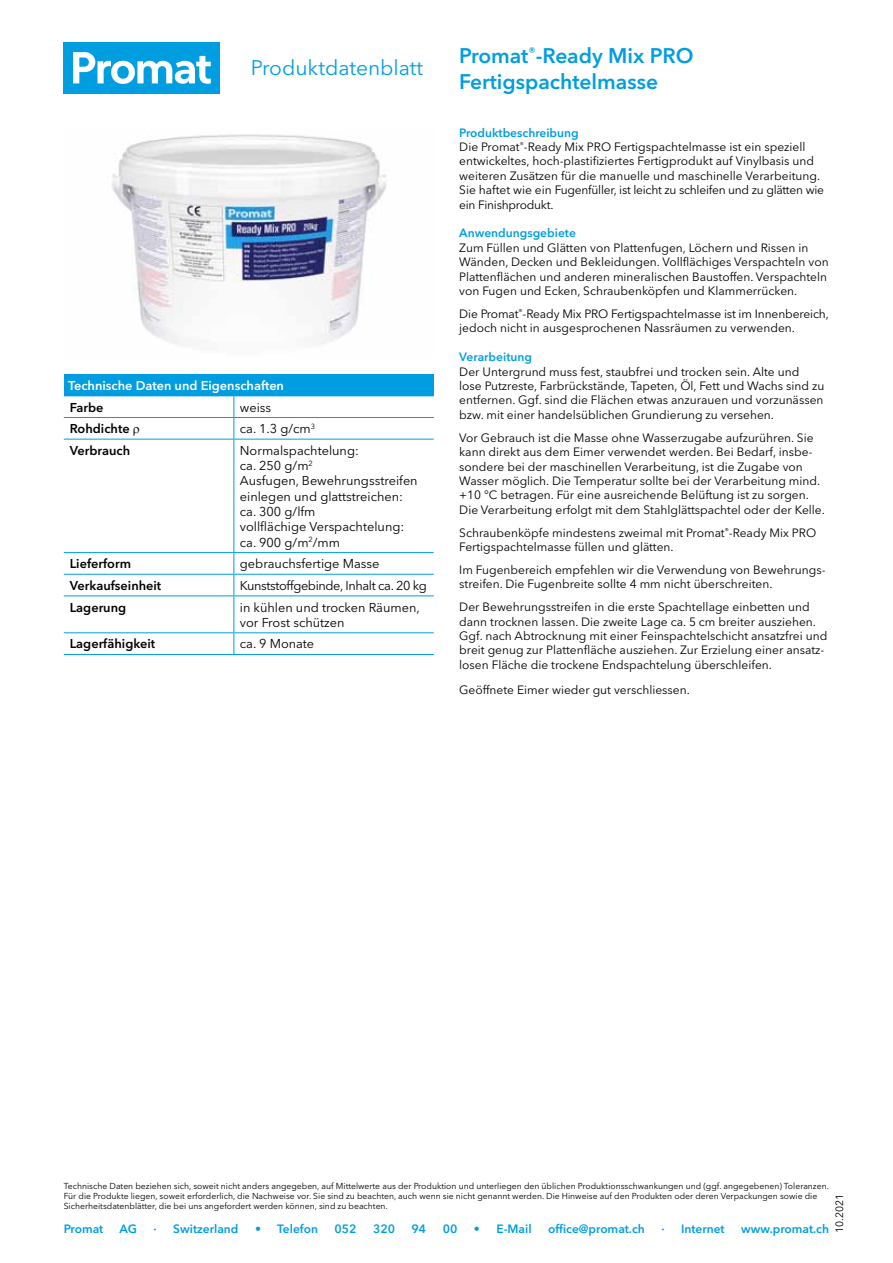
<style>
.page{position:relative;width:893px;height:1263px;background:#fff}
.page>*{position:absolute;margin:0;border:0;box-sizing:border-box;transform-origin:0 0}
.t1{font:600 21px/25.2px "Avenir Next W1 G";color:#009ee0}
.t2{font:21px "Avenir Next W1 G";color:#009ee0}
.t3{font:12.75px/15.3px "Avenir Next W1 G";color:#000}
.t4{font:600 12.75px "Avenir Next W1 G";color:#000}
.t5{font:12.75px "Avenir Next W1 G";letter-spacing:-.03em;color:#000}
.t6{font:600 12.75px "Avenir Next W1 G";color:#fff}
.t7{font:12px/14.4px "Avenir Next W1 G";color:#000}
.t8{font:600 12px "Avenir Next W1 G";color:#009ee0}
.t9{font:10.5px "Avenir Next W1 G";color:#000}
.t10{font:8.7px/10.4px "Avenir Next W1 G";color:#000}
.s1{font-weight:600;color:#009ee0}
</style>
<div class="page">
<div style="left:64px;top:43px;width:156px;height:51px;background:#009ee0"></div>
<svg style="left:73px;top:52px;width:138px;height:32px"></svg>
<img style="left:112px;top:134px;width:274px;height:212px">
<hr style="left:64px;top:395px;width:170px;height:1px;background:#009ee0">
<hr style="left:234px;top:395px;width:200px;height:1px;background:#009ee0">
<hr style="left:64px;top:417px;width:170px;height:1px;background:#009ee0">
<hr style="left:234px;top:417px;width:200px;height:1px;background:#009ee0">
<svg style="left:233px;top:396px;width:1px;height:43px"></svg>
<hr style="left:64px;top:439px;width:170px;height:1px;background:#009ee0">
<hr style="left:234px;top:439px;width:200px;height:1px;background:#009ee0">
<hr style="left:233px;top:439px;width:1px;height:113px;background:#009ee0">
<hr style="left:64px;top:552px;width:170px;height:1px;background:#009ee0">
<hr style="left:234px;top:552px;width:200px;height:1px;background:#009ee0">
<hr style="left:64px;top:574px;width:170px;height:1px;background:#009ee0">
<hr style="left:234px;top:574px;width:200px;height:1px;background:#009ee0">
<svg style="left:233px;top:553px;width:1px;height:42px"></svg>
<hr style="left:64px;top:595px;width:170px;height:1px;background:#009ee0">
<hr style="left:234px;top:595px;width:200px;height:1px;background:#009ee0">
<hr style="left:233px;top:596px;width:1px;height:36px;background:#009ee0">
<hr style="left:64px;top:632px;width:170px;height:1px;background:#009ee0">
<hr style="left:234px;top:632px;width:200px;height:1px;background:#009ee0">
<svg style="left:233px;top:633px;width:1px;height:21px"></svg>
<hr style="left:64px;top:654px;width:170px;height:1px;background:#009ee0">
<hr style="left:234px;top:654px;width:200px;height:1px;background:#009ee0">
<div style="left:64px;top:374px;width:370px;height:21px;background:#009ee0"></div>
<h1 class="t2" style="left:251px;top:55px;width:174px">Produktdatenblatt</h1>
<p class="t6" style="left:68px;top:378px;width:218px">Technische Daten und Eigenschaften</p>
<p class="t4" style="left:70px;top:399px;width:35px">Farbe</p>
<p class="t3" style="left:240px;top:399px;width:33px">weiss</p>
<p class="t4" style="left:70px;top:421px;width:61px">Rohdichte</p>
<p class="t3" style="left:240px;top:421px;width:77px">ca. 1.3 g/cm<sup>3</sup></p>
<p class="t4" style="left:70px;top:443px;width:62px">Verbrauch</p>
<p class="t3" style="left:240px;top:443px;width:179px">Normalspachtelung:<br>ca. 250 g/m<sup>2<br></sup>Ausfugen, Bewehrungsstreifen einlegen und glattstreichen: ca. 300 g/lfm<br>vollflächige Verspachtelung: ca. 900 g/m<sup>2</sup>/mm</p>
<p class="t4" style="left:70px;top:556px;width:63px">Lieferform</p>
<p class="t3" style="left:240px;top:556px;width:141px">gebrauchsfertige Masse</p>
<p class="t4" style="left:70px;top:578px;width:93px">Verkaufseinheit</p>
<p class="t5" style="left:240px;top:578px;width:189px">Kunststoffgebinde, Inhalt ca. 20 kg</p>
<p class="t4" style="left:70px;top:599px;width:58px">Lagerung</p>
<p class="t3" style="left:240px;top:599px;width:181px">in kühlen und trocken Räumen, vor Frost schützen</p>
<p class="t4" style="left:70px;top:636px;width:87px">Lagerfähigkeit</p>
<p class="t3" style="left:240px;top:636px;width:76px">ca. 9 Monate</p>
<h1 class="t1" style="left:459px;top:43px;width:236px">Promat<sup>®</sup>-Ready Mix PRO<br>Fertigspachtelmasse</h1>
<p class="t7" style="left:459px;top:125px;width:366px"><span class="s1">Produktbeschreibung<br></span>Die Promat<sup>®</sup>-Ready Mix PRO Fertigspachtelmasse ist ein speziell entwickeltes, hoch-plastifiziertes Fertigprodukt auf Vinylbasis und weiteren Zusätzen für die manuelle und maschinelle Verarbeitung.<br>Sie haftet wie ein Fugenfüller, ist leicht zu schleifen und zu glätten wie ein Finishprodukt.</p>
<p class="t8" style="left:459px;top:226px;width:118px">Anwendungsgebiete</p>
<p class="t7" style="left:459px;top:240px;width:371px">Zum Füllen und Glätten von Plattenfugen, Löchern und Rissen in Wänden, Decken und Bekleidungen. Vollflächiges Verspachteln von Plattenflächen und anderen mineralischen Baustoffen. Verspachteln von Fugen und Ecken, Schraubenköpfen und Klammerrücken.</p>
<p class="t7" style="left:459px;top:307px;width:371px">Die Promat<sup>®</sup>-Ready Mix PRO Fertigspachtelmasse ist im Innenbereich, jedoch nicht in ausgesprochenen Nassräumen zu verwenden.</p>
<p class="t8" style="left:459px;top:350px;width:74px">Verarbeitung</p>
<p class="t7" style="left:459px;top:364px;width:367px">Der Untergrund muss fest, staubfrei und trocken sein. Alte und lose Putzreste, Farbrückstände, Tapeten, Öl, Fett und Wachs sind zu entfernen. Ggf. sind die Flächen etwas anzurauen und vorzunässen bzw. mit einer handelsüblichen Grundierung zu versehen.</p>
<p class="t7" style="left:459px;top:430px;width:367px">Vor Gebrauch ist die Masse ohne Wasserzugabe aufzurühren. Sie kann direkt aus dem Eimer verwendet werden. Bei Bedarf, insbe&shy;sondere bei der maschinellen Verarbeitung, ist die Zugabe von Wasser möglich. Die Temperatur sollte bei der Verarbeitung mind. +10 °C betragen. Für eine ausreichende Belüftung ist zu sorgen.<br>Die Verarbeitung erfolgt mit dem Stahlglättspachtel oder der Kelle.</p>
<p class="t7" style="left:459px;top:525px;width:359px">Schraubenköpfe mindestens zweimal mit Promat<sup>®</sup>-Ready Mix PRO<br>Fertigspachtelmasse füllen und glätten.</p>
<p class="t7" style="left:459px;top:562px;width:368px">Im Fugenbereich empfehlen wir die Verwendung von Bewehrungs&shy;streifen. Die Fugenbreite sollte 4 mm nicht überschreiten.</p>
<p class="t7" style="left:459px;top:600px;width:370px">Der Bewehrungsstreifen in die erste Spachtellage einbetten und dann trocknen lassen. Die zweite Lage ca. 5 cm breiter ausziehen.<br>Ggf. nach Abtrocknung mit einer Feinspachtelschicht ansatzfrei und breit genug zur Plattenfläche ausziehen. Zur Erzielung einer ansatz&shy;losen Fläche die trockene Endspachtelung überschleifen.</p>
<p class="t7" style="left:459px;top:682px;width:232px">Geöffnete Eimer wieder gut verschliessen.</p>
<p class="t10" style="left:64px;top:1180px;width:767px">Technische Daten beziehen sich, soweit nicht anders angegeben, auf Mittelwerte aus der Produktion und unterliegen den üblichen Produktionsschwankungen und (ggf. angegebenen) Toleranzen.<br>Für die Produkte liegen, soweit erforderlich, die Nachweise vor. Sie sind zu beachten, auch wenn sie nicht genannt werden. Die Hinweise auf den Produkten oder deren Verpackungen sowie die<br>Sicherheitsdatenblätter, die bei uns angefordert werden können, sind zu beachten.</p>
<p class="t9" style="left:833px;top:1233px;width:41px;rotate:-90deg">10.2021</p>
<p class="t8" style="left:64px;top:1221px;width:41px">Promat</p>
<p class="t8" style="left:120px;top:1221px;width:19px">AG</p>
<p class="t8" style="left:154px;top:1221px;width:86px">· Switzerland</p>
<p class="t8" style="left:255px;top:1221px;width:65px">• Telefon</p>
<p class="t8" style="left:335px;top:1221px;width:23px">052</p>
<p class="t8" style="left:373px;top:1221px;width:23px">320</p>
<p class="t8" style="left:412px;top:1221px;width:16px">94</p>
<p class="t8" style="left:443px;top:1221px;width:16px">00</p>
<p class="t8" style="left:474px;top:1221px;width:59px">• E-Mail</p>
<p class="t8" style="left:548px;top:1221px;width:98px">office@promat.ch</p>
<p class="t8" style="left:661px;top:1221px;width:65px">· Internet</p>
<p class="t8" style="left:741px;top:1221px;width:89px">www.promat.ch</p>
</div>
